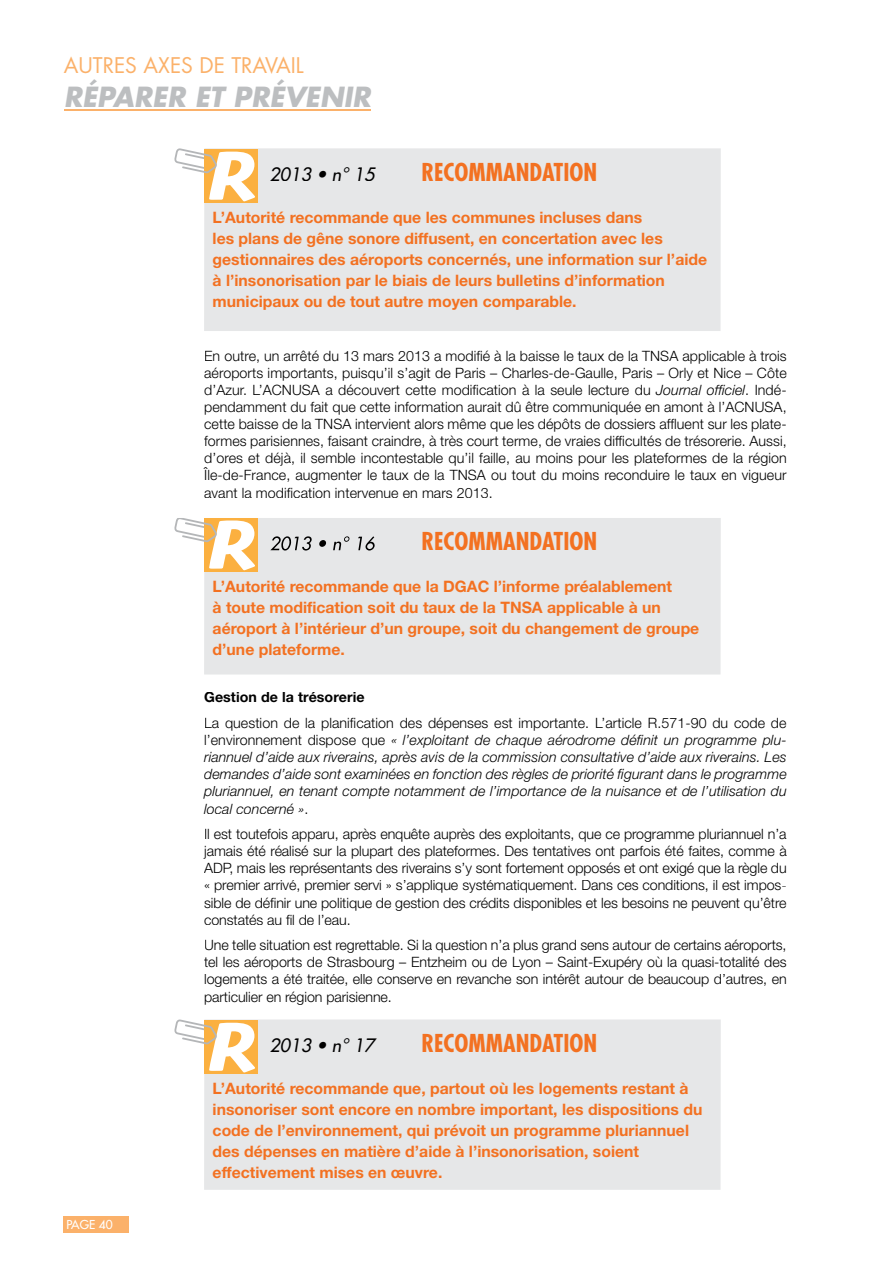
<style>
.page{position:relative;width:893px;height:1263px;background:#fff}
.page>*{position:absolute;margin:0;border:0;box-sizing:border-box;transform-origin:0 0}
.t1{font:italic 700 27px "Futura Std";color:#bcbec0}
.t2{font:700 condensed 24px "Futura Std";color:#f37121}
.t3{font:21px "Futura Std";color:#fbb16a}
.t4{font:italic 500 18px "Futura Std";color:#000}
.t5{font:700 15.75px/21px "Helvetica Neue LT Std";color:#f37121}
.t6{font:300 14.25px/17.1px "Helvetica Neue LT Std";letter-spacing:-.005em;color:#000;text-align:justify}
.t7{font:italic 300 14.25px/17.1px "Helvetica Neue LT Std";letter-spacing:.005em;color:#000;text-align:justify}
.t8{font:700 14.25px "Helvetica Neue LT Std";color:#000}
.t9{font:500 12px "Futura Std";color:#fff}
.s1{font-style:italic}
.s2{font-style:normal}
</style>
<div class="page">
<div style="left:64px;top:1216px;width:65px;height:17px;background:#fbb16a"></div>
<hr style="left:64px;top:109px;width:307px;height:2px;background:#fbb16a">
<div style="left:204px;top:148px;width:517px;height:183px;background:#e6e7e8"></div>
<div style="left:204px;top:149px;width:54px;height:54px;background:#fbb040"></div>
<svg style="left:174px;top:148px;width:81px;height:53px"></svg>
<div style="left:204px;top:518px;width:517px;height:156px;background:#e6e7e8"></div>
<svg style="left:270px;top:536px;width:105px;height:14px"></svg>
<div style="left:204px;top:518px;width:54px;height:54px;background:#fbb040"></div>
<svg style="left:174px;top:518px;width:81px;height:52px"></svg>
<div style="left:204px;top:1019px;width:517px;height:171px;background:#e6e7e8"></div>
<div style="left:204px;top:1020px;width:54px;height:54px;background:#fbb040"></div>
<svg style="left:174px;top:1019px;width:81px;height:53px"></svg>
<h3 class="t3" style="left:64px;top:51px;width:242px">AUTRES AXES DE TRAVAIL</h3>
<h1 class="t1" style="left:64px;top:79px;width:308px">RÉPARER ET PRÉVENIR</h1>
<p class="t4" style="left:270px;top:163px;width:107px">2013 • n° 15</p>
<h2 class="t2" style="left:421px;top:157px;width:177px">RECOMMANDATION</h2>
<p class="t5" style="left:213px;top:206px;width:496px">l’autorité recommande que les communes incluses dans<br>les plans de gêne sonore diffusent, en concertation avec les gestionnaires des aéroports concernés, une information sur l’aide à l’insonorisation par le biais de leurs bulletins d’information municipaux ou de tout autre moyen comparable.</p>
<p class="t6" style="left:204px;top:347px;width:584px">En outre, un arrêté du 13 mars 2013 a modifié à la baisse le taux de la TNSA applicable à trois aéroports importants, puisqu’il s’agit de Paris – Charles-de-Gaulle, Paris – Orly et Nice – Côte d’Azur. L’ACNUSA a découvert cette modification à la seule lecture du <span class="s1">Journal officiel</span>. Indé&shy;pendamment du fait que cette information aurait dû être communiquée en amont à l’ACNUSA, cette baisse de la TNSA intervient alors même que les dépôts de dossiers affluent sur les plate&shy;formes parisiennes, faisant craindre, à très court terme, de vraies difficultés de trésorerie. Aussi, d’ores et déjà, il semble incontestable qu’il faille, au moins pour les plateformes de la région Île-de-France, augmenter le taux de la TNSA ou tout du moins reconduire le taux en vigueur avant la modification intervenue en mars 2013.</p>
<h2 class="t2" style="left:421px;top:526px;width:177px">RECOMMANDATION</h2>
<p class="t5" style="left:213px;top:576px;width:488px">l’autorité recommande que la dGaC l’informe préalablement<br>à toute modification soit du taux de la tnsa applicable à un aéroport à l’intérieur d’un groupe, soit du changement de groupe d’une plateforme.</p>
<p class="t8" style="left:204px;top:688px;width:162px">Gestion de la trésorerie</p>
<p class="t7" style="left:204px;top:714px;width:584px"><span class="s2">La question de la planification des dépenses est importante. L’article R.571-90 du code de l’environnement dispose que</span> « l’exploitant de chaque aérodrome définit un programme plu&shy;riannuel d’aide aux riverains, après avis de la commission consultative d’aide aux riverains. Les demandes d’aide sont examinées en fonction des règles de priorité figurant dans le programme pluriannuel, en tenant compte notamment de l’importance de la nuisance et de l’utilisation du local concerné »<span class="s2">.</span></p>
<p class="t6" style="left:204px;top:825px;width:584px">Il est toutefois apparu, après enquête auprès des exploitants, que ce programme pluriannuel n’a jamais été réalisé sur la plupart des plateformes. Des tentatives ont parfois été faites, comme à ADP, mais les représentants des riverains s’y sont fortement opposés et ont exigé que la règle du « premier arrivé, premier servi » s’applique systématiquement. Dans ces conditions, il est impos&shy;sible de définir une politique de gestion des crédits disponibles et les besoins ne peuvent qu’être constatés au fil de l’eau.</p>
<p class="t6" style="left:204px;top:936px;width:584px">Une telle situation est regrettable. Si la question n’a plus grand sens autour de certains aéroports, tel les aéroports de Strasbourg – Entzheim ou de Lyon – Saint-Exupéry où la quasi-totalité des logements a été traitée, elle conserve en revanche son intérêt autour de beaucoup d’autres, en particulier en région parisienne.</p>
<p class="t9" style="left:66px;top:1217px;width:48px">page 40</p>
<p class="t4" style="left:270px;top:1034px;width:107px">2013 • n° 17</p>
<h2 class="t2" style="left:421px;top:1028px;width:177px">RECOMMANDATION</h2>
<p class="t5" style="left:213px;top:1077px;width:491px">l’autorité recommande que, partout où les logements restant à insonoriser sont encore en nombre important, les dispositions du code de l’environnement, qui prévoit un programme pluriannuel des dépenses en matière d’aide à l’insonorisation, soient effectivement mises en œuvre.</p>
</div>
